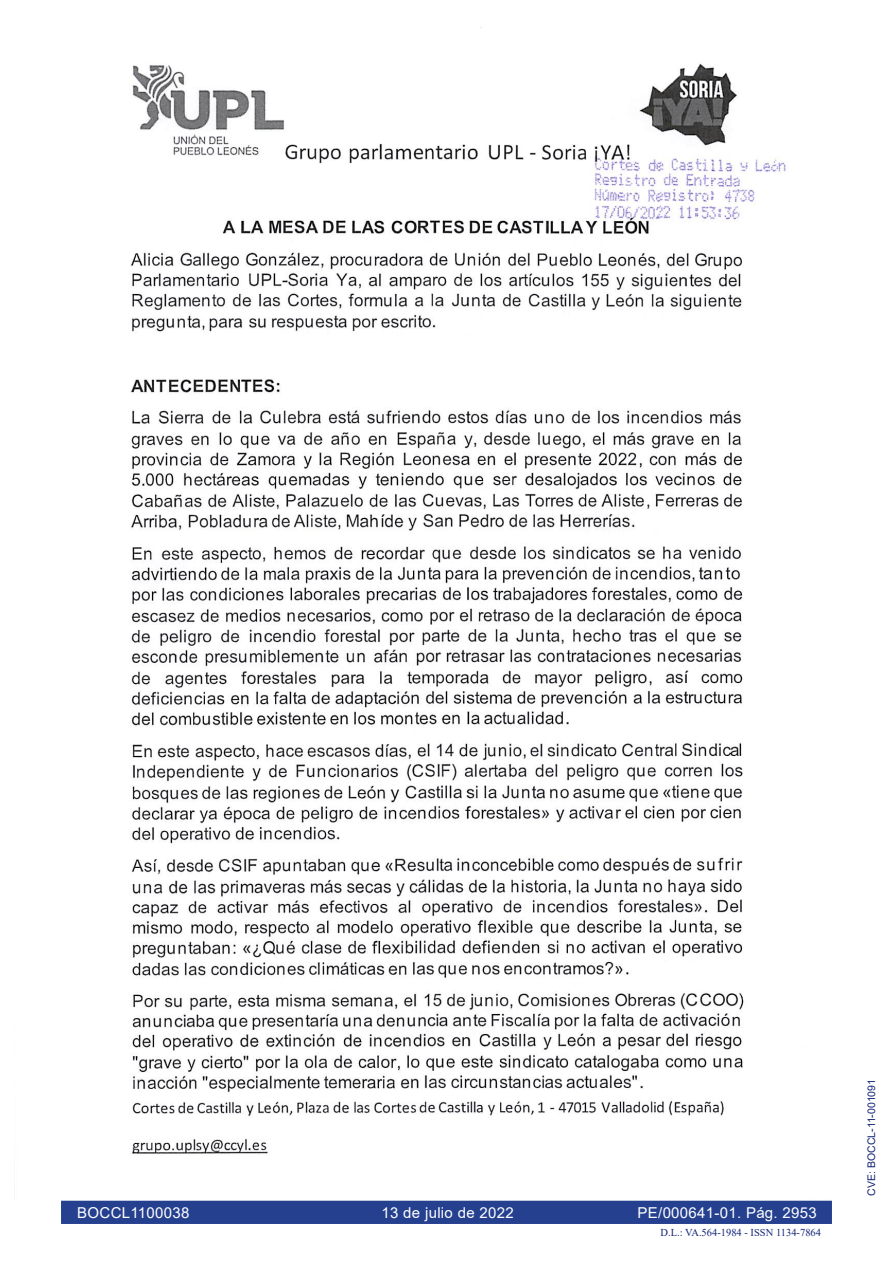
<style>
.page{position:relative;width:893px;height:1263px;background:#fff}
.page>*{position:absolute;margin:0;border:0;box-sizing:border-box;transform-origin:0 0}
.E_CVE{font:15px "Arial";letter-spacing:.02em;color:#fff}
.t1{font:10.5px "Times New Roman";color:#132477}
.t2{font:10.5px "Arial";color:#132477}
</style>
<div class="page">
<div style="left:60px;top:1200px;width:773px;height:25px;background:#25408f"></div>
<div style="left:60px;top:1199px;width:773px;height:26px;border:2px solid #fff"></div>
<img style="left:60px;top:27px;width:773px;height:1173px">
<p class="E_CVE" style="left:77px;top:1202px;width:114px">BOCCL1100038</p>
<p class="E_CVE" style="left:382px;top:1202px;width:134px">13 de julio de 2022</p>
<p class="E_CVE" style="left:638px;top:1202px;width:181px">PE/000641-01. Pág. 2953</p>
<p class="t1" style="left:661px;top:1225px;width:162px">D.L.: VA.564-1984 - ISSN 1134-7864</p>
<p class="t2" style="left:864px;top:1195px;width:118px;rotate:-90deg">CVE: BOCCL-11-001091</p>
</div>
